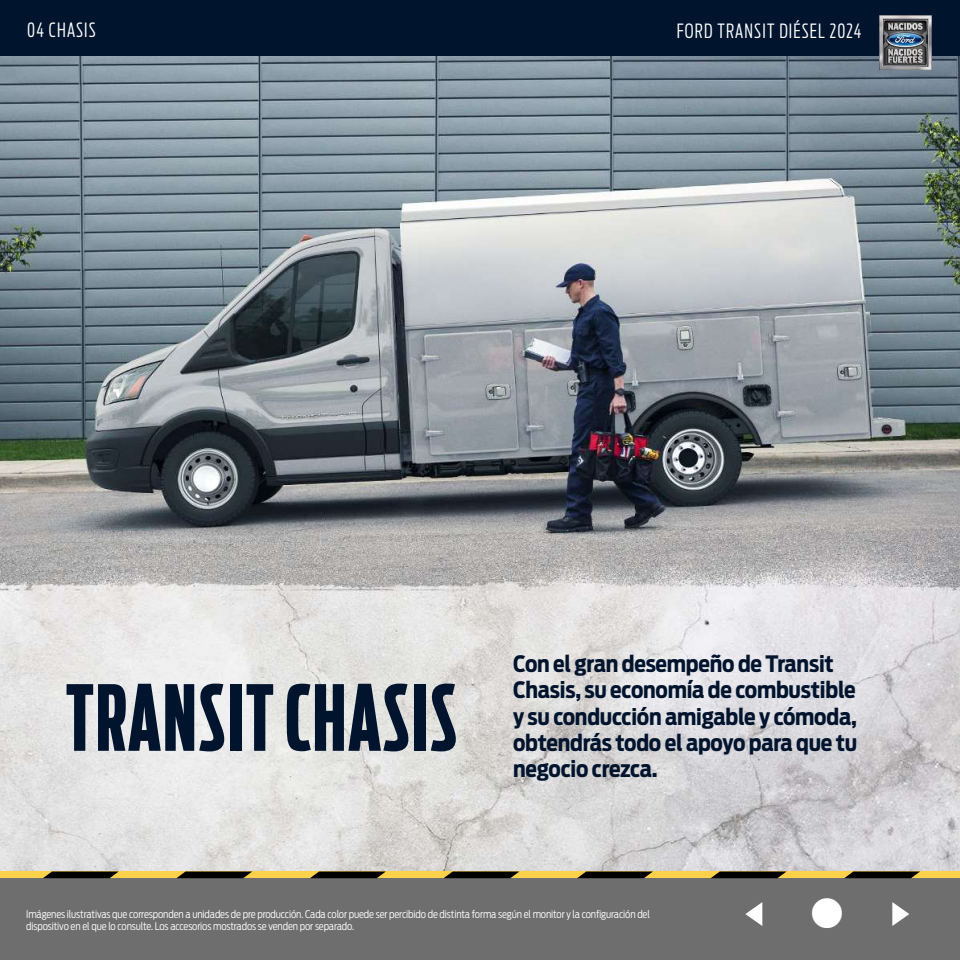
<style>
.page{position:relative;width:960px;height:960px;background:#fff}
.page>*{position:absolute;margin:0;border:0;box-sizing:border-box;transform-origin:0 0}
.t1{font:700 90px "Ford Antenna Comp";letter-spacing:.02em;color:#00142e}
.t2{font:38.25px "Webdings";color:#fff;scale:1.42 1}
.t3{font:700 22.5px/26.2px "Ford Antenna Cond";letter-spacing:-.01em;color:#00142e}
.t4{font:300 19.5px "Ford Antenna Extra Cond";letter-spacing:.06em;color:#fff}
.t5{font:300 10.5px/12.6px "Ford Antenna Cond";letter-spacing:-.01em;color:#fff}
</style>
<div class="page">
<img style="left:0;top:56px;width:960px;height:816px">
<div style="left:0;top:878px;width:960px;height:82px;background:#6e6e6e"></div>
<div style="left:0;top:0;width:960px;height:56px;background:#00142e"></div>
<img style="left:880px;top:15px;width:52px;height:55px">
<div style="left:0;top:872px;width:960px;height:6px;background:#fdd14a"></div>
<svg style="left:844px;top:872px;width:76px;height:6px"></svg>
<svg style="left:711px;top:872px;width:75px;height:6px"></svg>
<svg style="left:577px;top:872px;width:75px;height:6px"></svg>
<svg style="left:444px;top:872px;width:75px;height:6px"></svg>
<svg style="left:310px;top:872px;width:75px;height:6px"></svg>
<svg style="left:177px;top:872px;width:75px;height:6px"></svg>
<svg style="left:43px;top:872px;width:75px;height:6px"></svg>
<h3 class="t4" style="left:27px;top:14px;width:70px">04 CHASIS</h3>
<h3 class="t4" style="left:677px;top:15px;width:186px">FORD TRANSIT DIÉSEL 2024</h3>
<h1 class="t1" style="left:66px;top:640px;width:393px">TRANSIT CHASIS</h1>
<h3 class="t3" style="left:513px;top:648px;width:346px">Con el gran desempeño de Transit<br>Chasis, su economía de combustible y su conducción amigable y cómoda, obtendrás todo el apoyo para que tu negocio crezca.</h3>
<p class="t5" style="left:26px;top:906px;width:625px">Imágenes ilustrativas que corresponden a unidades de pre producción. Cada color puede ser percibido de distinta forma según el monitor y la configuración del dispositivo en el que lo consulte. Los accesorios mostrados se venden por separado.</p>
<h2 class="t2" style="left:732px;top:895px;width:138px">✓■ ✔</h2>
</div>
